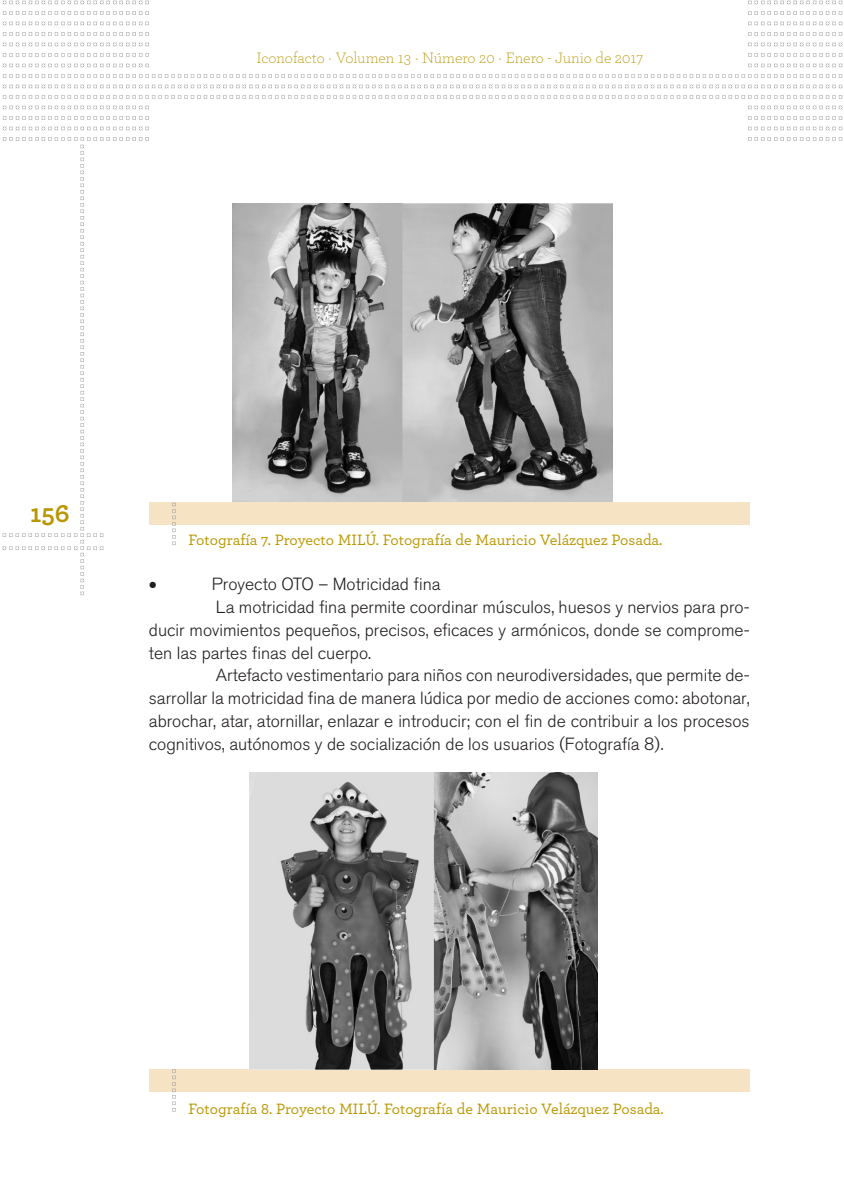
<style>
.page{position:relative;width:844px;height:1191px;background:#fff}
.page>*{position:absolute;margin:0;border:0;box-sizing:border-box;transform-origin:0 0}
.t1{font:700 26.25px "Archer Pro";color:#b99600}
.TEXTO_CORRIDO{font:300 17.5px/22.8px "Akzidenz Grotesk BQ";color:#231f20;text-align:justify}
.t2{font:17.5px "Symbol";color:#231f20}
.PIE_DE_FOTO{font:500 15.75px "Archer Pro";color:#b99600}
.t3{font:300 15.75px "Archer Pro";color:#b99600}
</style>
<div class="page">
<svg style="left:2px;top:127px;width:840px;height:3px"></svg>
<svg style="left:2px;top:116px;width:840px;height:4px"></svg>
<svg style="left:2px;top:106px;width:840px;height:3px"></svg>
<svg style="left:2px;top:95px;width:840px;height:4px"></svg>
<svg style="left:2px;top:85px;width:840px;height:3px"></svg>
<svg style="left:2px;top:74px;width:840px;height:4px"></svg>
<svg style="left:2px;top:64px;width:840px;height:3px"></svg>
<svg style="left:2px;top:53px;width:840px;height:4px"></svg>
<svg style="left:2px;top:43px;width:840px;height:3px"></svg>
<svg style="left:2px;top:32px;width:840px;height:4px"></svg>
<svg style="left:2px;top:22px;width:840px;height:3px"></svg>
<svg style="left:2px;top:11px;width:840px;height:4px"></svg>
<svg style="left:2px;top:1px;width:840px;height:3px"></svg>
<div style="left:149px;top:103px;width:598px;height:63px;background:#fff"></div>
<div style="left:149px;top:0;width:598px;height:70px;background:#fff"></div>
<div style="left:149px;top:1069px;width:600px;height:22px;background:#f5e3c3"></div>
<svg style="left:172px;top:1069px;width:4px;height:42px"></svg>
<img style="left:250px;top:772px;width:347px;height:297px">
<svg style="left:2px;top:137px;width:840px;height:458px"></svg>
<p class="t3" style="left:256px;top:48px;width:388px">Iconofacto · Volumen 13 · Número 20 · Enero - Junio de 2017</p>
<h1 class="t1" style="left:30px;top:492px;width:41px">156</h1>
<p class="PIE_DE_FOTO" style="left:188px;top:528px;width:475px">Fotografía 7. Proyecto MILÚ. Fotografía de Mauricio Velázquez Posada.</p>
<p class="t2" style="left:149px;top:573px;width:10px">•</p>
<p class="TEXTO_CORRIDO" style="left:212px;top:573px;width:230px">Proyecto OTO – Motricidad fina</p>
<p class="TEXTO_CORRIDO" style="left:149px;top:596px;width:602px;text-indent:67px">La motricidad fina permite coordinar músculos, huesos y nervios para pro&shy;ducir movimientos pequeños, precisos, eficaces y armónicos, donde se comprome&shy;ten las partes finas del cuerpo.</p>
<p class="TEXTO_CORRIDO" style="left:149px;top:664px;width:602px;text-indent:67px">Artefacto vestimentario para niños con neurodiversidades, que permite de&shy;sarrollar la motricidad fina de manera lúdica por medio de acciones como: abotonar, abrochar, atar, atornillar, enlazar e introducir; con el fin de contribuir a los procesos cognitivos, autónomos y de socialización de los usuarios (Fotografía 8).</p>
<p class="PIE_DE_FOTO" style="left:188px;top:1097px;width:477px">Fotografía 8. Proyecto MILÚ. Fotografía de Mauricio Velázquez Posada.</p>
</div>
